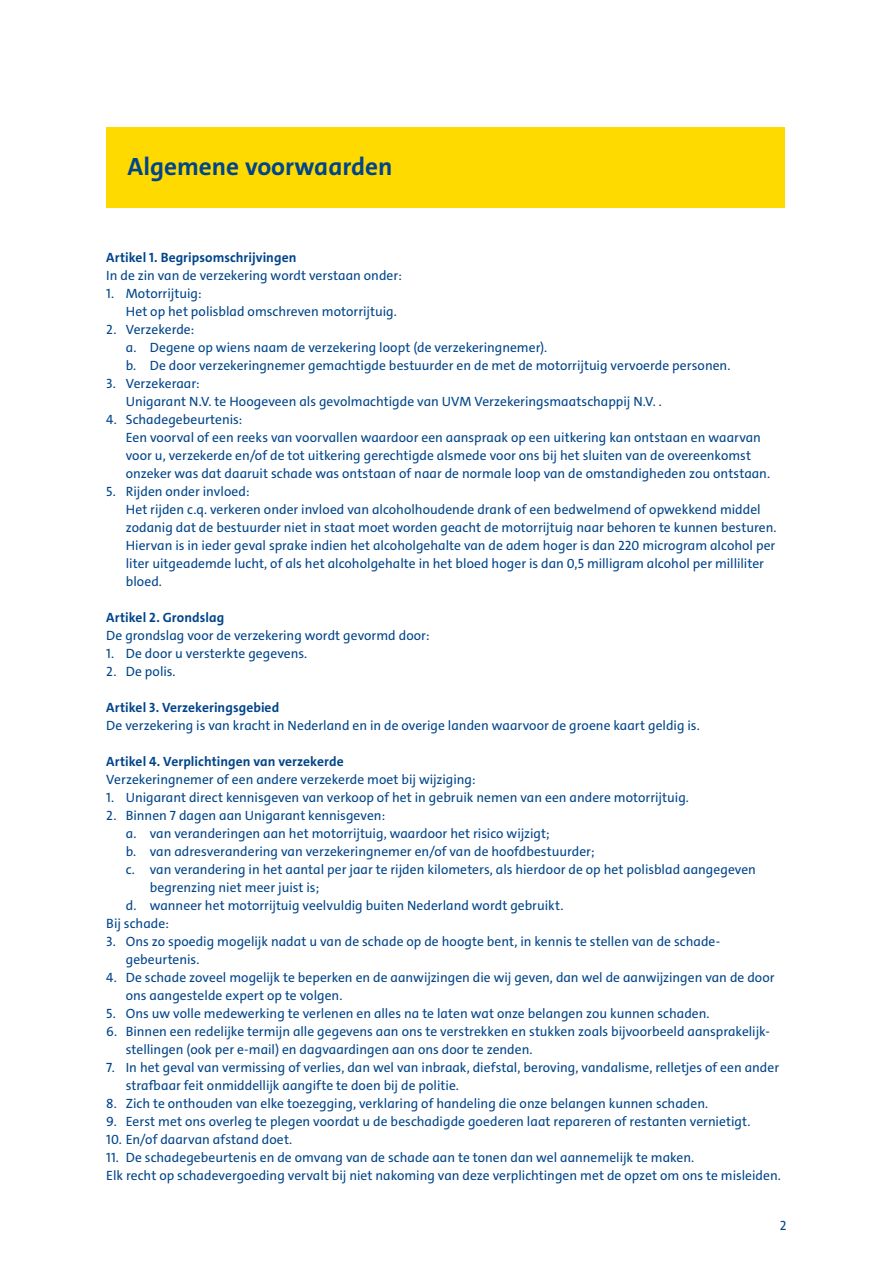
<style>
.page{position:relative;width:893px;height:1263px;background:#fff}
.page>*{position:absolute;margin:0;border:0;box-sizing:border-box;transform-origin:0 0}
.t1{font:700 25.2px "The Sans C4 s";color:#00458a}
.t2{font:13.5px/18px "The Sans C4 s";color:#00458a}
.t3{font:700 13.5px "The Sans C4 s";letter-spacing:.005em;color:#00458a}
</style>
<div class="page">
<div style="left:106px;top:128px;width:679px;height:80px;background:#ffda00"></div>
<h1 class="t1" style="left:128px;top:150px;width:266px">Algemene voorwaarden</h1>
<p class="t3" style="left:106px;top:249px;width:192px">Artikel 1. Begripsomschrijvingen</p>
<p class="t2" style="left:106px;top:267px;width:297px">In de zin van de verzekering wordt verstaan onder:</p>
<p class="t2" style="left:126px;top:285px;width:273px;text-indent:-19px">1. Motorrijtuig:<br>Het op het polisblad omschreven motorrijtuig.</p>
<p class="t2" style="left:126px;top:321px;width:606px;text-indent:-19px">2. Verzekerde:<br>a. Degene op wiens naam de verzekering loopt (de verzekeringnemer).<br>b. De door verzekeringnemer gemachtigde bestuurder en de met de motorrijtuig vervoerde personen.</p>
<p class="t2" style="left:126px;top:375px;width:538px;text-indent:-19px">3. Verzekeraar:<br>Unigarant N.V. te Hoogeveen als gevolmachtigde van UVM Verzekeringsmaatschappij N.V. .</p>
<p class="t2" style="left:126px;top:410px;width:646px;text-indent:-19px">4. Schadegebeurtenis:<br>Een voorval of een reeks van voorvallen waardoor een aanspraak op een uitkering kan ontstaan en waarvan voor u, verzekerde en/of de tot uitkering gerechtigde alsmede voor ons bij het sluiten van de overeenkomst onzeker was dat daaruit schade was ontstaan of naar de normale loop van de omstandigheden zou ontstaan.</p>
<p class="t2" style="left:126px;top:482px;width:652px;text-indent:-19px">5. Rijden onder invloed:<br>Het rijden c.q. verkeren onder invloed van alcoholhoudende drank of een bedwelmend of opwekkend middel zodanig dat de bestuurder niet in staat moet worden geacht de motorrijtuig naar behoren te kunnen besturen.<br>Hiervan is in ieder geval sprake indien het alcoholgehalte van de adem hoger is dan 220 microgram alcohol per liter uitgeademde lucht, of als het alcoholgehalte in het bloed hoger is dan 0,5 milligram alcohol per milliliter bloed.</p>
<p class="t3" style="left:106px;top:609px;width:119px">Artikel 2. Grondslag</p>
<p class="t2" style="left:106px;top:626px;width:325px">De grondslag voor de verzekering wordt gevormd door:</p>
<p class="t2" style="left:106px;top:644px;width:203px">1. De door u versterkte gegevens.</p>
<p class="t2" style="left:106px;top:662px;width:71px">2. De polis.</p>
<p class="t3" style="left:106px;top:699px;width:174px">Artikel 3. Verzekeringsgebied</p>
<p class="t2" style="left:106px;top:716px;width:595px">De verzekering is van kracht in Nederland en in de overige landen waarvoor de groene kaart geldig is.</p>
<p class="t3" style="left:106px;top:753px;width:239px">Artikel 4. Verplichtingen van verzekerde</p>
<p class="t2" style="left:106px;top:770px;width:371px">Verzekeringnemer of een andere verzekerde moet bij wijziging:</p>
<p class="t2" style="left:106px;top:788px;width:584px">1. Unigarant direct kennisgeven van verkoop of het in gebruik nemen van een andere motorrijtuig.</p>
<p class="t2" style="left:106px;top:806px;width:280px">2. Binnen 7 dagen aan Unigarant kennisgeven:</p>
<p class="t2" style="left:126px;top:824px;width:425px">a. van veranderingen aan het motorrijtuig, waardoor het risico wijzigt;</p>
<p class="t2" style="left:126px;top:842px;width:470px">b. van adresverandering van verzekeringnemer en/of van de hoofdbestuurder;</p>
<p class="t2" style="left:126px;top:860px;width:632px">c. van verandering in het aantal per jaar te rijden kilometers, als hierdoor de op het polisblad aangegeven</p>
<p class="t2" style="left:150px;top:878px;width:171px">begrenzing niet meer juist is;</p>
<p class="t2" style="left:126px;top:896px;width:439px">d. wanneer het motorrijtuig veelvuldig buiten Nederland wordt gebruikt.</p>
<p class="t2" style="left:106px;top:914px;width:64px">Bij schade:</p>
<p class="t2" style="left:126px;top:932px;width:596px;text-indent:-19px">3. Ons zo spoedig mogelijk nadat u van de schade op de hoogte bent, in kennis te stellen van de schade&shy;gebeurtenis.</p>
<p class="t2" style="left:126px;top:968px;width:650px;text-indent:-19px">4. De schade zoveel mogelijk te beperken en de aanwijzingen die wij geven, dan wel de aanwijzingen van de door ons aangestelde expert op te volgen.</p>
<p class="t2" style="left:106px;top:1004px;width:605px">5. Ons uw volle medewerking te verlenen en alles na te laten wat onze belangen zou kunnen schaden.</p>
<p class="t2" style="left:126px;top:1022px;width:645px;text-indent:-19px">6. Binnen een redelijke termijn alle gegevens aan ons te verstrekken en stukken zoals bijvoorbeeld aansprakelijk&shy;stellingen (ook per e-mail) en dagvaardingen aan ons door te zenden.</p>
<p class="t2" style="left:126px;top:1058px;width:655px;text-indent:-19px">7. In het geval van vermissing of verlies, dan wel van inbraak, diefstal, beroving, vandalisme, relletjes of een ander strafbaar feit onmiddellijk aangifte te doen bij de politie.</p>
<p class="t2" style="left:106px;top:1094px;width:603px">8. Zich te onthouden van elke toezegging, verklaring of handeling die onze belangen kunnen schaden.</p>
<p class="t2" style="left:106px;top:1112px;width:646px">9. Eerst met ons overleg te plegen voordat u de beschadigde goederen laat repareren of restanten vernietigt.</p>
<p class="t2" style="left:106px;top:1130px;width:187px">10. En/of daarvan afstand doet.</p>
<p class="t2" style="left:106px;top:1148px;width:676px">11. De schadegebeurtenis en de omvang van de schade aan te tonen dan wel aannemelijk te maken.<br>Elk recht op schadevergoeding vervalt bij niet nakoming van deze verplichtingen met de opzet om ons te misleiden.</p>
<p class="t2" style="left:780px;top:1217px;width:8px">2</p>
</div>
